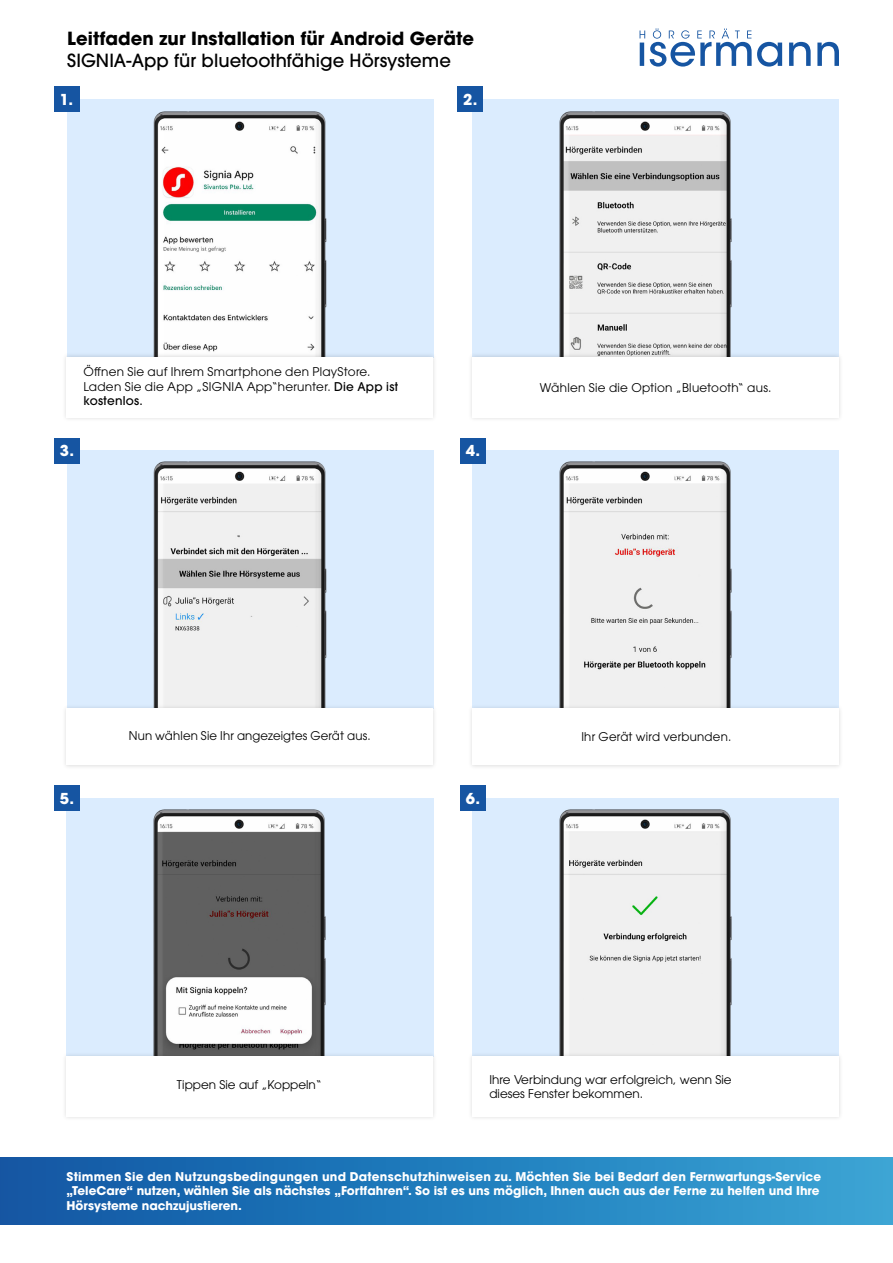
<style>
.page{position:relative;width:893px;height:1263px;background:#fff}
.page>*{position:absolute;margin:0;border:0;box-sizing:border-box;transform-origin:0 0}
.t1{font:700 18px "ITC Avant Garde Pro";letter-spacing:.005em;color:#000}
.t2{font:500 18px "ITC Avant Garde Pro";letter-spacing:.005em;color:#000}
.t3{font:700 15px "ITC Avant Garde Pro";color:#fff}
.t4{font:12px/14.4px "ITC Avant Garde Pro";letter-spacing:.015em;color:#000}
.t5{font:700 12px/14.4px "ITC Avant Garde Pro";color:#fff}
.s1{font-weight:500}
</style>
<div class="page">
<img style="left:67px;top:100px;width:367px;height:252px">
<img style="left:472px;top:100px;width:367px;height:252px">
<img style="left:67px;top:451px;width:367px;height:253px">
<img style="left:472px;top:451px;width:367px;height:253px">
<img style="left:472px;top:798px;width:367px;height:253px">
<img style="left:67px;top:798px;width:366px;height:253px">
<div style="left:62px;top:1051px;width:376px;height:70px;background:#000;opacity:.14"></div>
<div style="left:67px;top:1056px;width:366px;height:61px;background:#fff"></div>
<div style="left:468px;top:1051px;width:376px;height:70px;background:#000;opacity:.14"></div>
<div style="left:472px;top:1056px;width:367px;height:61px;background:#fff"></div>
<div style="left:62px;top:352px;width:376px;height:70px;background:#000;opacity:.14"></div>
<div style="left:67px;top:357px;width:366px;height:60px;background:#fff"></div>
<div style="left:468px;top:352px;width:376px;height:70px;background:#000;opacity:.14"></div>
<div style="left:472px;top:357px;width:367px;height:60px;background:#fff"></div>
<div style="left:62px;top:704px;width:376px;height:66px;background:#000;opacity:.14"></div>
<div style="left:67px;top:708px;width:366px;height:57px;background:#fff"></div>
<div style="left:468px;top:704px;width:376px;height:66px;background:#000;opacity:.14"></div>
<div style="left:472px;top:708px;width:367px;height:57px;background:#fff"></div>
<div style="left:54px;top:86px;width:25px;height:26px;background:#1655a2"></div>
<div style="left:0;top:1158px;width:893px;height:66px;background:linear-gradient(to right,#0e55a3,#38a5d5)"></div>
<svg style="left:640px;top:28px;width:199px;height:39px"></svg>
<div style="left:457px;top:86px;width:25px;height:26px;background:#1655a2"></div>
<div style="left:54px;top:438px;width:25px;height:25px;background:#1655a2"></div>
<div style="left:460px;top:438px;width:25px;height:25px;background:#1655a2"></div>
<div style="left:54px;top:786px;width:25px;height:25px;background:#1655a2"></div>
<div style="left:460px;top:786px;width:25px;height:25px;background:#1655a2"></div>
<h1 class="t1" style="left:67px;top:26px;width:408px">Leitfaden zur Installation für Android Geräte</h1>
<h1 class="t2" style="left:67px;top:49px;width:385px">SIGNIA-App für bluetoothfähige Hörsysteme</h1>
<p class="t3" style="left:60px;top:89px;width:15px">1.</p>
<p class="t3" style="left:463px;top:89px;width:16px">2.</p>
<p class="t4" style="left:83px;top:365px;width:316px">Öffnen Sie auf Ihrem Smartphone den PlayStore.<br>Laden Sie die App „SIGNIA App“herunter. <span class="s1">Die App ist kostenlos.</span></p>
<p class="t3" style="left:60px;top:441px;width:16px">3.</p>
<p class="t3" style="left:466px;top:441px;width:16px">5.</p>
<p class="t3" style="left:466px;top:441px;width:11px">4</p>
<p class="t4" style="left:540px;top:380px;width:233px">Wählen Sie die Option „Bluetooth“ aus.</p>
<p class="t4" style="left:129px;top:728px;width:243px">Nun wählen Sie Ihr angezeigtes Gerät aus.</p>
<p class="t4" style="left:581px;top:729px;width:151px">Ihr Gerät wird verbunden.</p>
<p class="t3" style="left:60px;top:788px;width:16px">3.</p>
<p class="t3" style="left:60px;top:788px;width:11px">5</p>
<p class="t3" style="left:466px;top:788px;width:16px">5.</p>
<p class="t3" style="left:466px;top:788px;width:11px">6</p>
<p class="t4" style="left:177px;top:1077px;width:147px">Tippen Sie auf „Koppeln“</p>
<p class="t4" style="left:489px;top:1072px;width:244px">Ihre Verbindung war erfolgreich, wenn Sie dieses Fenster bekommen.</p>
<p class="t5" style="left:67px;top:1169px;width:756px">Stimmen Sie den Nutzungsbedingungen und Datenschutzhinweisen zu. Möchten Sie bei Bedarf den Fernwartungs-Service „TeleCare“ nutzen, wählen Sie als nächstes „Fortfahren“. So ist es uns möglich, Ihnen auch aus der Ferne zu helfen und Ihre<br>Hörsysteme nachzujustieren.</p>
</div>
